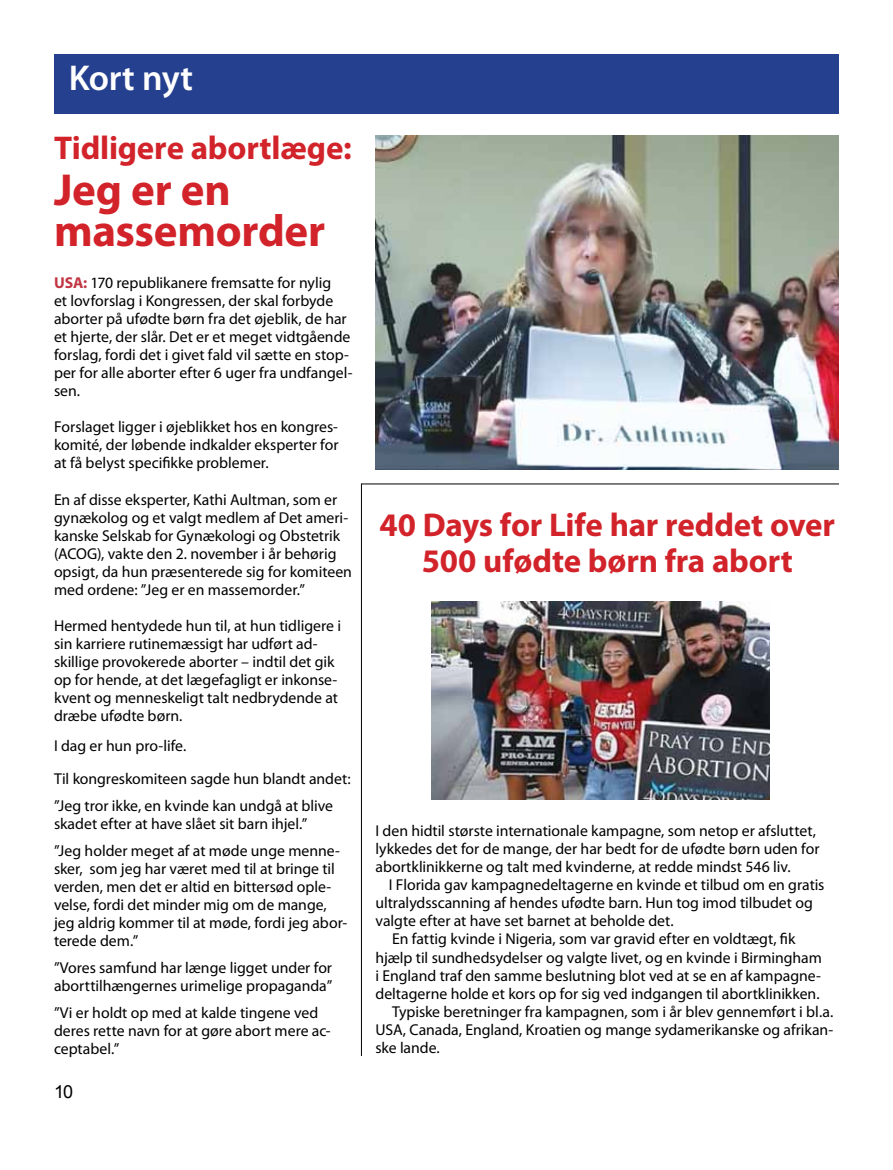
<style>
.page{position:relative;width:893px;height:1170px;background:#fff}
.page>*{position:absolute;margin:0;border:0;box-sizing:border-box;transform-origin:0 0}
.t1{font:700 45px/40.5px "Myriad Pro";letter-spacing:-.005em;color:#d2232a}
.t2{font:600 36px "Myriad Pro";letter-spacing:-.01em;color:#fff}
.t3{font:700 33px/36px "Myriad Pro";letter-spacing:-.005em;color:#d2232a;text-align:center}
.t4{font:18px "Arial";color:#000}
.t5{font:15.75px/18px "Myriad Pro";color:#000}
.s1{font-weight:700;color:#c13543}
</style>
<div class="page">
<div style="left:54px;top:54px;width:785px;height:60px;background:#25408f"></div>
<img style="left:375px;top:135px;width:464px;height:334px">
<hr style="left:361px;top:483px;width:478px;height:1px;background:#000">
<hr style="left:361px;top:483px;width:1px;height:572px;background:#000">
<img style="left:431px;top:601px;width:338px;height:198px">
<h2 class="t2" style="left:69px;top:55px;width:126px">Kort nyt</h2>
<h3 class="t3" style="left:54px;top:128px;width:299px">Tidligere abortlæge:</h3>
<h1 class="t1" style="left:54px;top:168px;width:273px">Jeg er en massemorder</h1>
<p class="t5" style="left:54px;top:274px;width:300px"><span class="s1">USA:</span> 170 republikanere fremsatte for nylig<br>et lovforslag i Kongressen, der skal forbyde aborter på ufødte børn fra det øjeblik, de har et hjerte, der slår. Det er et meget vidtgående forslag, fordi det i givet fald vil sætte en stop&shy;per for alle aborter efter 6 uger fra undfangel&shy;sen.</p>
<p class="t5" style="left:54px;top:418px;width:286px;text-align:justify">Forslaget ligger i øjeblikket hos en kongres&shy;komité, der løbende indkalder eksperter for at få belyst specifikke problemer.</p>
<p class="t5" style="left:54px;top:490px;width:299px">En af disse eksperter, Kathi Aultman, som er gynækolog og et valgt medlem af Det ameri&shy;kanske Selskab for Gynækologi og Obstetrik (ACOG), vakte den 2. november i år behørig opsigt, da hun præsenterede sig for komiteen med ordene: ”Jeg er en massemorder.”</p>
<p class="t5" style="left:54px;top:616px;width:289px">Hermed hentydede hun til, at hun tidligere i sin karriere rutinemæssigt har udført ad&shy;skillige provokerede aborter – indtil det gik op for hende, at det lægefagligt er inkonse&shy;kvent og menneskeligt talt nedbrydende at dræbe ufødte børn.</p>
<p class="t5" style="left:54px;top:728px;width:298px;line-height:33px">I dag er hun pro-life.<br>Til kongreskomiteen sagde hun blandt andet:</p>
<p class="t5" style="left:54px;top:796px;width:281px">”Jeg tror ikke, en kvinde kan undgå at blive skadet efter at have slået sit barn ihjel.”</p>
<p class="t5" style="left:54px;top:841px;width:295px">”Jeg holder meget af at møde unge menne&shy;sker, som jeg har været med til at bringe til verden, men det er altid en bittersød ople&shy;velse, fordi det minder mig om de mange, jeg aldrig kommer til at møde, fordi jeg abor&shy;terede dem.”</p>
<p class="t5" style="left:54px;top:958px;width:280px">”Vores samfund har længe ligget under for aborttilhængernes urimelige propaganda”</p>
<p class="t5" style="left:54px;top:1003px;width:278px">”Vi er holdt op med at kalde tingene ved deres rette navn for at gøre abort mere ac&shy;ceptabel.”</p>
<p class="t4" style="left:54px;top:1079px;width:21px">10</p>
<h3 class="t3" style="left:379px;top:506px;width:457px">40 Days for Life har reddet over<br>500 ufødte børn fra abort</h3>
<p class="t5" style="left:375px;top:821px;width:446px">I den hidtil største internationale kampagne, som netop er afsluttet, lykkedes det for de mange, der har bedt for de ufødte børn uden for abortklinikkerne og talt med kvinderne, at redde mindst 546 liv.</p>
<p class="t5" style="left:389px;top:875px;width:437px">I Florida gav kampagnedeltagerne en kvinde et tilbud om en gratis</p>
<p class="t5" style="left:375px;top:893px;width:439px">ultralydsscanning af hendes ufødte barn. Hun tog imod tilbudet og</p>
<p class="t5" style="left:375px;top:911px;width:300px">valgte efter at have set barnet at beholde det.</p>
<p class="t5" style="left:392px;top:929px;width:405px">En fattig kvinde i Nigeria, som var gravid efter en voldtægt, fik</p>
<p class="t5" style="left:375px;top:947px;width:448px">hjælp til sundhedsydelser og valgte livet, og en kvinde i Birmingham</p>
<p class="t5" style="left:375px;top:965px;width:446px">i England traf den samme beslutning blot ved at se en af kampagne-</p>
<p class="t5" style="left:375px;top:983px;width:446px">deltagerne holde et kors op for sig ved indgangen til abortklinikken.</p>
<p class="t5" style="left:392px;top:1001px;width:443px">Typiske beretninger fra kampagnen, som i år blev gennemført i bl.a.</p>
<p class="t5" style="left:375px;top:1019px;width:459px">USA, Canada, England, Kroatien og mange sydamerikanske og afrikan-</p>
<p class="t5" style="left:375px;top:1037px;width:66px">ske lande.</p>
</div>
